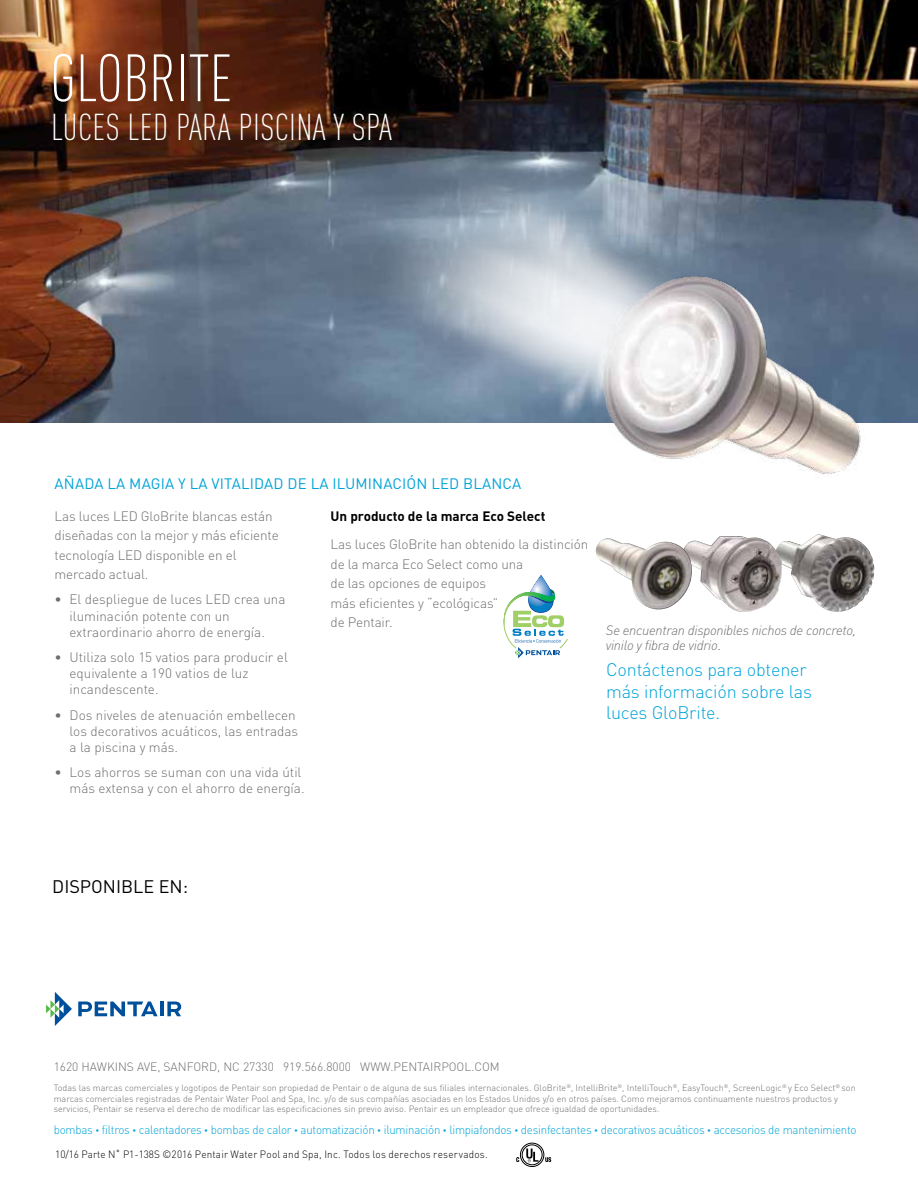
<style>
.page{position:relative;width:918px;height:1188px;background:#fff}
.page>*{position:absolute;margin:0;border:0;box-sizing:border-box;transform-origin:0 0}
.t1{font:300 condensed 65.7px "DIN Pro";color:#fff}
.t2{font:300 condensed 36.9px "DIN Pro";letter-spacing:.01em;color:#fff}
.t3{font:300 18px/21.6px "DIN Pro";letter-spacing:-.01em;color:#00a3d8}
.t4{font:18px "DIN Pro";color:#000}
.t5{font:15px "DIN Pro";letter-spacing:.01em;color:#00a3d8}
.t6{font:300 13.5px/19.5px "DIN Pro";letter-spacing:-.01em;color:#6d6e71}
.t7{font:italic 300 13.5px/15px "DIN Pro";letter-spacing:-.02em;color:#6d6e71}
.t8{font:700 13.5px "DIN Pro";color:#000}
.t9{font:300 12px "DIN Pro";letter-spacing:-.02em;color:#00a3d8;scale:.96 1}
.t10{font:300 12px "DIN Pro";color:#6d6e71}
.t11{font:300 10.5px "DIN Pro";letter-spacing:.02em;color:#000;scale:.95 1}
.t12{font:300 9px/10.8px "DIN Pro";color:#6d6e71}
.s1{font-style:normal}
.s2{font-size:7.5px}
</style>
<div class="page">
<img style="left:0;top:0;width:918px;height:423px">
<svg style="left:46px;top:992px;width:26px;height:34px"></svg>
<svg style="left:78px;top:1002px;width:80px;height:14px"></svg>
<hr style="left:160px;top:1002px;width:4px;height:14px;background:#004f9a">
<svg style="left:167px;top:1002px;width:14px;height:14px"></svg>
<svg style="left:516px;top:1143px;width:35px;height:24px"></svg>
<img style="left:783px;top:534px;width:91px;height:78px">
<img style="left:693px;top:536px;width:90px;height:76px">
<img style="left:595px;top:538px;width:98px;height:72px">
<img style="left:313px;top:118px;width:552px;height:357px">
<hr style="left:503px;top:592px;width:1px;height:34px;background:#a0cf67">
<svg style="left:504px;top:575px;width:64px;height:83px"></svg>
<h1 class="t1" style="left:50px;top:32px;width:184px">GLOBRITE</h1>
<h2 class="t2" style="left:51px;top:101px;width:342px">LUCES LED PARA PISCINA Y SPA</h2>
<p class="t5" style="left:55px;top:471px;width:468px">AÑADA LA MAGIA Y LA VITALIDAD DE LA ILUMINACIÓN LED BLANCA</p>
<p class="t6" style="left:55px;top:505px;width:226px">Las luces LED GloBrite blancas están diseñadas con la mejor y más eficiente tecnología LED disponible en el mercado actual.</p>
<p class="t6" style="left:70px;top:590px;width:218px;line-height:16.2px;text-indent:-15px">• El despliegue de luces LED crea una iluminación potente con un extraordinario ahorro de energía.</p>
<p class="t6" style="left:70px;top:648px;width:220px;line-height:16.2px;text-indent:-15px">• Utiliza solo 15 vatios para producir el equivalente a 190 vatios de luz incandescente.</p>
<p class="t6" style="left:70px;top:706px;width:230px;line-height:16.2px;text-indent:-15px">• Dos niveles de atenuación embellecen los decorativos acuáticos, las entradas a la piscina y más.</p>
<p class="t6" style="left:55px;top:763px;width:252px;line-height:16.2px;text-align:right">• Los ahorros se suman con una vida útil más extensa y con el ahorro de energía.</p>
<p class="t8" style="left:331px;top:505px;width:216px">Un producto de la marca Eco Select</p>
<p class="t6" style="left:331px;top:533px;width:259px">Las luces GloBrite han obtenido la distinción de la marca Eco Select como una<br>de las opciones de equipos<br>más eficientes y “ecológicas”<br>de Pentair.</p>
<p class="t7" style="left:606px;top:621px;width:252px">Se encuentran disponibles nichos de concreto, vinilo y fibra de vidrio<span class="s1">.</span></p>
<h3 class="t3" style="left:606px;top:657px;width:207px">Contáctenos para obtener más información sobre las luces GloBrite.</h3>
<h3 class="t4" style="left:52px;top:872px;width:137px">DISPONIBLE EN:</h3>
<p class="t10" style="left:54px;top:1057px;width:448px">1620 HAWKINS AVE, SANFORD, NC 27330 919.566.8000 WWW.PENTAIRPOOL.COM</p>
<p class="t12" style="left:54px;top:1081px;width:803px">Todas las marcas comerciales y logotipos de Pentair son propiedad de Pentair o de alguna de sus filiales internacionales. GloBrite<sup>®</sup>, IntelliBrite<sup>®</sup>, IntelliTouch<sup>®</sup>, EasyTouch<sup>®</sup>, ScreenLogic<sup>®</sup> y Eco Select<sup>®</sup> son marcas comerciales registradas de Pentair Water Pool and Spa, Inc. y/o de sus compañías asociadas en los Estados Unidos y/o en otros países. Como mejoramos continuamente nuestros productos y servicios, Pentair se reserva el derecho de modificar las especificaciones sin previo aviso. Pentair es un empleador que ofrece igualdad de oportunidades.</p>
<p class="t9" style="left:54px;top:1120px;width:838px">bombas <span class="s2">•</span> filtros <span class="s2">•</span> calentadores <span class="s2">•</span> bombas de calor <span class="s2">•</span> automatización <span class="s2">•</span> iluminación <span class="s2">•</span> limpiafondos <span class="s2">•</span> desinfectantes <span class="s2">•</span> decorativos acuáticos <span class="s2">•</span> accesorios de mantenimiento</p>
<p class="t11" style="left:55px;top:1146px;width:457px">10/16 Parte N˚ P1-138S ©2016 Pentair Water Pool and Spa, Inc. Todos los derechos reservados.</p>
</div>
